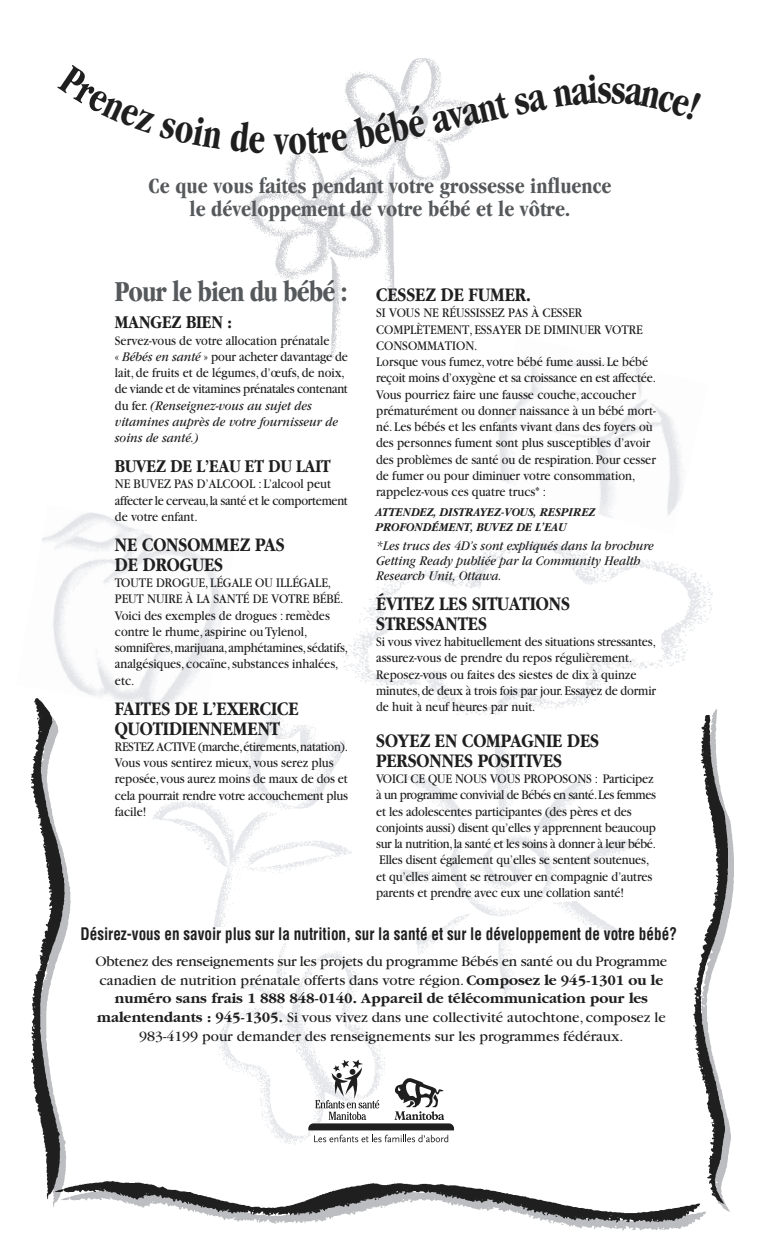
<style>
.page{position:relative;width:765px;height:1260px;background:#fff}
.page>*{position:absolute;margin:0;border:0;box-sizing:border-box;transform-origin:0 0}
.t1{font:700 condensed 43.12px "Garamond";color:#201f20;scale:.87 1}
.t2{font:700 condensed 30px "Garamond";letter-spacing:-.035em;color:#56595b}
.t3{font:700 condensed 22.5px/22.5px "Garamond";color:#56595b;text-align:center}
.t4{font:700 20px/20px "Garamond";color:#201f20;scale:.85 1}
.t5{font:700 18.75px "Garamond";color:#201f20;scale:.85 1}
.t6{font:700 condensed 16.88px "Helvetica";color:#201f20;scale:.9 1}
.t7{font:15px/18.8px "Garamond";color:#201f20;text-align:center}
.t8{font:13.75px/16.2px "Garamond";letter-spacing:-.01em;color:#201f20;scale:.9 1}
.t9{font:italic 13.75px/15px "Garamond";color:#201f20;scale:.9 1}
.t10{font:italic 700 12.5px/15.6px "Garamond";color:#201f20;scale:.9 1}
.s1{font-style:italic}
.s2{font-weight:700}
</style>
<div class="page">
<img style="left:247px;top:58px;width:225px;height:300px">
<img style="left:35px;top:512px;width:188px;height:187px">
<img style="left:499px;top:359px;width:183px;height:159px">
<img style="left:257px;top:814px;width:477px;height:417px">
<img style="left:31px;top:699px;width:696px;height:523px">
<img style="left:342px;top:540px;width:371px;height:175px">
<svg style="left:308px;top:1059px;width:146px;height:83px"></svg>
<svg style="left:247px;top:120px;width:18px;height:34px"></svg>
<svg style="left:273px;top:116px;width:103px;height:38px"></svg>
<svg style="left:446px;top:75px;width:32px;height:55px"></svg>
<h1 class="t1" style="left:371px;top:116px;width:89px;rotate:-12deg">ébé a</h1>
<h1 class="t1" style="left:598px;top:73px;width:18px">s</h1>
<h3 class="t3" style="left:149px;top:177px;width:465px">Ce que vous faites pendant votre grossesse influence le développement de votre bébé et le vôtre.</h3>
<h2 class="t2" style="left:115px;top:280px;width:234px">Pour le bien du bébé :</h2>
<h3 class="t5" style="left:115px;top:315px;width:139px">MANGEZ BIEN :</h3>
<p class="t8" style="left:115px;top:334px;width:260px">Servez-vous de votre allocation prénatale<br>« <span class="s1">Bébés en santé</span> » pour acheter davantage de lait, de fruits et de légumes, d’œufs, de noix, de viande et de vitamines prénatales contenant du fer. <span class="s1">(Renseignez-vous au sujet des vitamines auprès de votre fournisseur de soins de santé.)</span></p>
<h3 class="t5" style="left:115px;top:459px;width:255px">BUVEZ DE L’EAU ET DU LAIT</h3>
<p class="t8" style="left:115px;top:477px;width:260px">NE BUVEZ PAS D’ALCOOL : L’alcool peut affecter le cerveau, la santé et le comportement de votre enfant.</p>
<h3 class="t4" style="left:115px;top:536px;width:201px">NE CONSOMMEZ PAS<br>DE DROGUES</h3>
<p class="t8" style="left:115px;top:576px;width:260px">TOUTE DROGUE, LÉGALE OU ILLÉGALE, PEUT NUIRE À LA SANTÉ DE VOTRE BÉBÉ.<br>Voici des exemples de drogues : remèdes contre le rhume, aspirine ou Tylenol, somnifères, marijuana, amphétamines, sédatifs, analgésiques, cocaïne, substances inhalées, etc.</p>
<h3 class="t4" style="left:115px;top:700px;width:218px">FAITES DE L’EXERCICE<br>QUOTIDIENNEMENT</h3>
<p class="t8" style="left:115px;top:740px;width:260px">RESTEZ ACTIVE (marche, étirements, natation).<br>Vous vous sentirez mieux, vous serez plus reposée, vous aurez moins de maux de dos et cela pourrait rendre votre accouchement plus facile!</p>
<h3 class="t4" style="left:376px;top:286px;width:184px">CESSEZ DE FUMER.</h3>
<p class="t8" style="left:376px;top:306px;width:312px">SI VOUS NE RÉUSSISSEZ PAS À CESSER COMPLÈTEMENT, ESSAYER DE DIMINUER VOTRE CONSOMMATION.<br>Lorsque vous fumez, votre bébé fume aussi. Le bébé reçoit moins d’oxygène et sa croissance en est affectée.<br>Vous pourriez faire une fausse couche, accoucher prématurément ou donner naissance à un bébé mort&shy;né. Les bébés et les enfants vivant dans des foyers où des personnes fument sont plus susceptibles d’avoir des problèmes de santé ou de respiration. Pour cesser de fumer ou pour diminuer votre consommation, rappelez-vous ces quatre trucs* :</p>
<p class="t10" style="left:376px;top:505px;width:246px">ATTENDEZ, DISTRAYEZ-VOUS, RESPIREZ<br>PROFONDÉMENT, BUVEZ DE L’EAU</p>
<p class="t9" style="left:376px;top:539px;width:310px">*Les trucs des 4D’s sont expliqués dans la brochure<br>Getting Ready publiée par la Community Health<br>Research Unit, Ottawa.</p>
<h3 class="t4" style="left:376px;top:595px;width:229px">ÉVITEZ LES SITUATIONS<br>STRESSANTES</h3>
<p class="t8" style="left:376px;top:635px;width:312px">Si vous vivez habituellement des situations stressantes, assurez-vous de prendre du repos régulièrement.<br>Reposez-vous ou faites des siestes de dix à quinze minutes, de deux à trois fois par jour. Essayez de dormir de huit à neuf heures par nuit.</p>
<h3 class="t4" style="left:376px;top:732px;width:264px">SOYEZ EN COMPAGNIE DES<br>PERSONNES POSITIVES</h3>
<p class="t8" style="left:376px;top:772px;width:313px">VOICI CE QUE NOUS VOUS PROPOSONS : Participez à un programme convivial de Bébés en santé. Les femmes et les adolescentes participantes (des pères et des conjoints aussi) disent qu’elles y apprennent beaucoup sur la nutrition, la santé et les soins à donner à leur bébé.<br>Elles disent également qu’elles se sentent soutenues, et qu’elles aiment se retrouver en compagnie d’autres parents et prendre avec eux une collation santé!</p>
<p class="t6" style="left:80px;top:927px;width:664px">Désirez-vous en savoir plus sur la nutrition, sur la santé et sur le développement de votre bébé?</p>
<p class="t7" style="left:95px;top:953px;width:573px">Obtenez des renseignements sur les projets du programme Bébés en santé ou du Programme canadien de nutrition prénatale offerts dans votre région. <span class="s2">Composez le 945-1301 ou le numéro sans frais 1 888 848-0140. Appareil de télécommunication pour les malentendants : 945-1305.</span> Si vous vivez dans une collectivité autochtone, composez le 983-4199 pour demander des renseignements sur les programmes fédéraux.</p>
</div>
